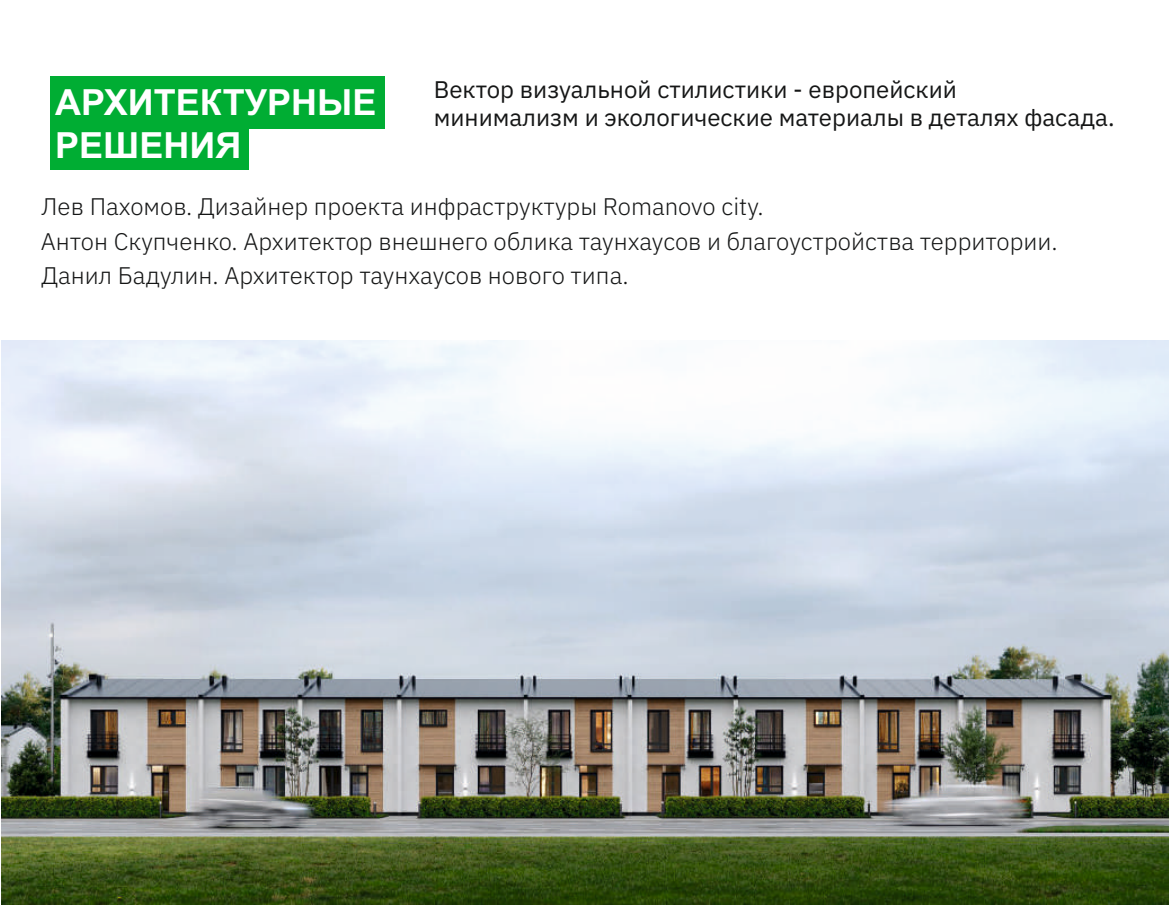
<style>
.page{position:relative;width:1169px;height:905px;background:#fff}
.page>*{position:absolute;margin:0;border:0;box-sizing:border-box;transform-origin:0 0}
.t1{font:700 36px "Arial";color:#fff}
.t2{font:300 24px/34.5px "IBM Plex Sans";color:#151616}
.t3{font:24px "IBM Plex Sans";color:#151616}
</style>
<div class="page">
<img style="left:1px;top:340px;width:1167px;height:564px">
<div style="left:50px;top:127px;width:199px;height:42px;background:#00ad33"></div>
<div style="left:50px;top:76px;width:335px;height:53px;background:#00ad33"></div>
<p class="t3" style="left:434px;top:79px;width:525px">Вектор визуальной стилистики - европейский</p>
<h1 class="t1" style="left:55px;top:88px;width:323px">АРХИТЕКТУРНЫЕ</h1>
<p class="t3" style="left:434px;top:107px;width:682px">минимализм и экологические материалы в деталях фасада.</p>
<h1 class="t1" style="left:55px;top:132px;width:187px">РЕШЕНИЯ</h1>
<p class="t2" style="left:41px;top:191px;width:1018px">Лев Пахомов. Дизайнер проекта инфраструктуры Romanovo city.<br>Антон Скупченко. Архитектор внешнего облика таунхаусов и благоустройства территории.<br>Данил Бадулин. Архитектор таунхаусов нового типа.</p>
</div>
